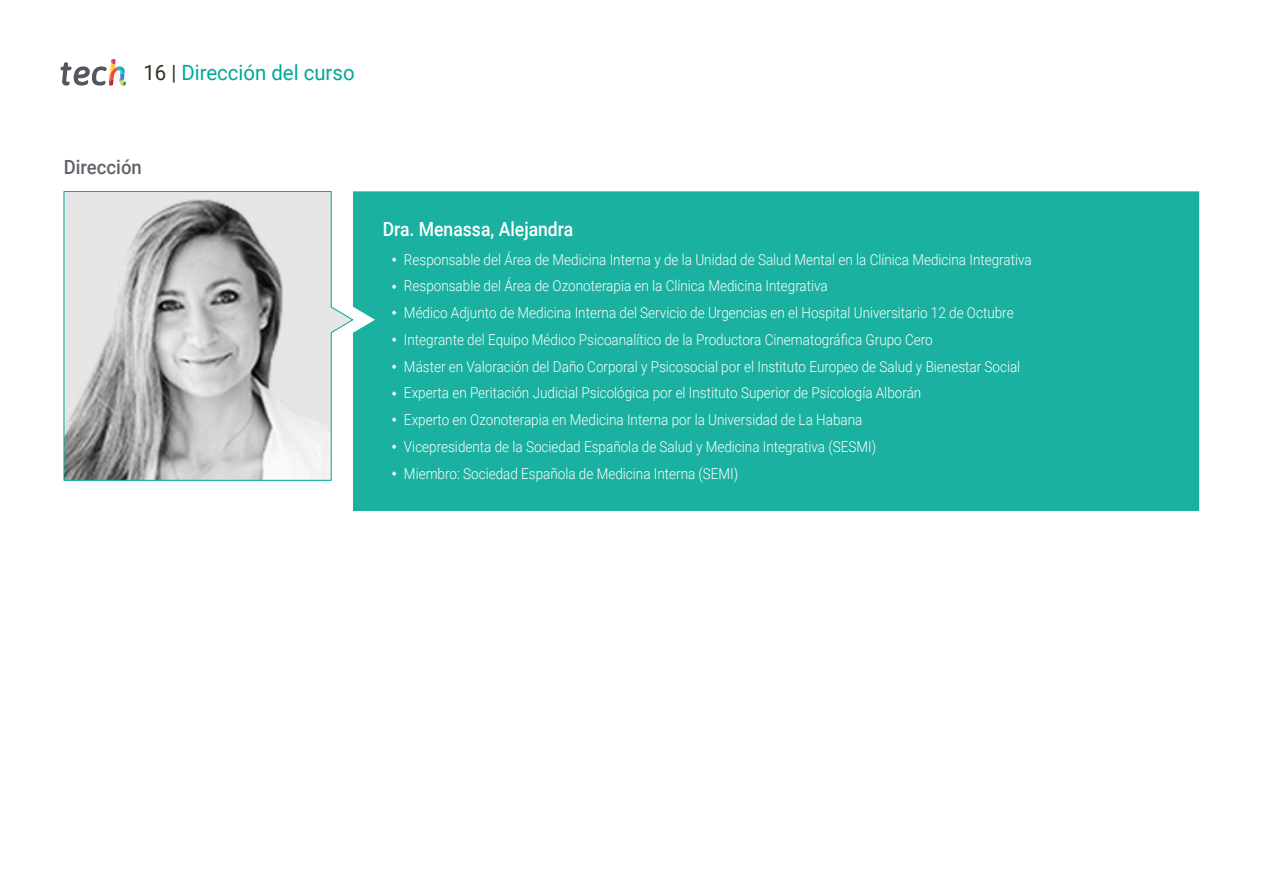
<style>
.page{position:relative;width:1263px;height:893px;background:#fff}
.page>*{position:absolute;margin:0;border:0;box-sizing:border-box;transform-origin:0 0}
.t1{font:21px "Roboto";color:#00a996}
.t2{font:500 19.5px "Roboto";color:#fff;scale:.9 1}
.t3{font:500 19.5px "Roboto";color:#61646a;scale:.95 1}
.t4{font:300 15px/26.7px "Roboto";color:#fff;scale:.9 1}
.s1{color:#312e20}
</style>
<div class="page">
<svg style="left:61px;top:59px;width:65px;height:27px"></svg>
<div style="left:353px;top:191px;width:846px;height:320px;background:#1ab1a0"></div>
<svg style="left:64px;top:191px;width:289px;height:290px;background:#c1c3c3"></svg>
<svg style="left:392px;top:257px;width:5px;height:5px"></svg>
<svg style="left:392px;top:284px;width:5px;height:5px"></svg>
<svg style="left:392px;top:310px;width:5px;height:5px"></svg>
<svg style="left:392px;top:337px;width:5px;height:5px"></svg>
<svg style="left:392px;top:364px;width:5px;height:5px"></svg>
<svg style="left:392px;top:391px;width:5px;height:5px"></svg>
<svg style="left:392px;top:417px;width:5px;height:5px"></svg>
<svg style="left:392px;top:444px;width:5px;height:5px"></svg>
<svg style="left:392px;top:471px;width:5px;height:5px"></svg>
<h1 class="t1" style="left:144px;top:57px;width:213px"><span class="s1">16 |</span> Dirección del curso</h1>
<h2 class="t3" style="left:64px;top:154px;width:84px">Dirección</h2>
<h2 class="t2" style="left:383px;top:215px;width:213px">Dra. Menassa, Alejandra</h2>
<p class="t4" style="left:404px;top:245px;width:699px">Responsable del Área de Medicina Interna y de la Unidad de Salud Mental en la Clínica Medicina Integrativa Responsable del Área de Ozonoterapia en la Clínica Medicina Integrativa<br>Médico Adjunto de Medicina Interna del Servicio de Urgencias en el Hospital Universitario 12 de Octubre Integrante del Equipo Médico Psicoanalítico de la Productora Cinematográfica Grupo Cero<br>Máster en Valoración del Daño Corporal y Psicosocial por el Instituto Europeo de Salud y Bienestar Social Experta en Peritación Judicial Psicológica por el Instituto Superior de Psicología Alborán<br>Experto en Ozonoterapia en Medicina Interna por la Universidad de La Habana<br>Vicepresidenta de la Sociedad Española de Salud y Medicina Integrativa (SESMI)<br>Miembro: Sociedad Española de Medicina Interna (SEMI)</p>
</div>
